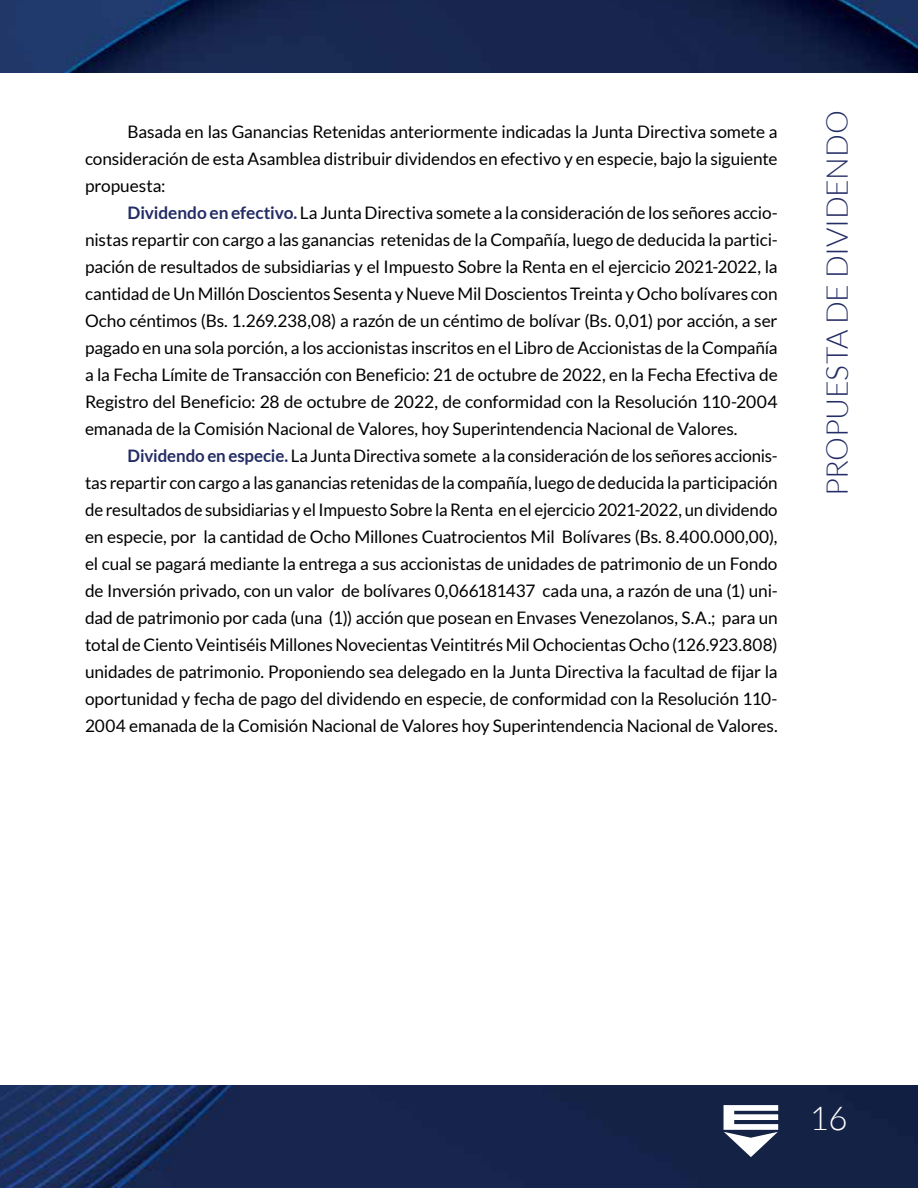
<style>
.page{position:relative;width:918px;height:1188px;background:#fff}
.page>*{position:absolute;margin:0;border:0;box-sizing:border-box;transform-origin:0 0}
.t1{font:300 33px "Lato";color:#fff}
.t2{font:300 30px "Lato";letter-spacing:-.01em;color:#232c64}
.t3{font:17.25px/27px "Lato";letter-spacing:-.01em;color:#000;text-align:justify}
.s1{font-weight:700;color:#232c64}
</style>
<div class="page">
<img style="left:0;top:1086px;width:918px;height:102px">
<img style="left:0;top:0;width:918px;height:72px">
<svg style="left:724px;top:1105px;width:54px;height:52px"></svg>
<p class="t3" style="left:85px;top:118px;width:694px;text-indent:43px">Basada en las Ganancias Retenidas anteriormente indicadas la Junta Directiva somete a consideración de esta Asamblea distribuir dividendos en efectivo y en especie, bajo la siguiente propuesta:</p>
<p class="t3" style="left:85px;top:199px;width:694px;text-indent:43px"><span class="s1">Dividendo en efectivo.</span> La Junta Directiva somete a la consideración de los señores accio&shy;nistas repartir con cargo a las ganancias retenidas de la Compañía, luego de deducida la partici&shy;pación de resultados de subsidiarias y el Impuesto Sobre la Renta en el ejercicio 2021-2022, la cantidad de Un Millón Doscientos Sesenta y Nueve Mil Doscientos Treinta y Ocho bolívares con Ocho céntimos (Bs. 1.269.238,08) a razón de un céntimo de bolívar (Bs. 0,01) por acción, a ser pagado en una sola porción, a los accionistas inscritos en el Libro de Accionistas de la Compañía a la Fecha Límite de Transacción con Beneficio: 21 de octubre de 2022, en la Fecha Efectiva de Registro del Beneficio: 28 de octubre de 2022, de conformidad con la Resolución 110-2004 emanada de la Comisión Nacional de Valores, hoy Superintendencia Nacional de Valores.</p>
<p class="t3" style="left:85px;top:442px;width:694px;text-indent:43px"><span class="s1">Dividendo en especie.</span> La Junta Directiva somete a la consideración de los señores accionis&shy;tas repartir con cargo a las ganancias retenidas de la compañía, luego de deducida la participación de resultados de subsidiarias y el Impuesto Sobre la Renta en el ejercicio 2021-2022, un dividendo en especie, por la cantidad de Ocho Millones Cuatrocientos Mil Bolívares (Bs. 8.400.000,00), el cual se pagará mediante la entrega a sus accionistas de unidades de patrimonio de un Fondo de Inversión privado, con un valor de bolívares 0,066181437 cada una, a razón de una (1) uni&shy;dad de patrimonio por cada (una (1)) acción que posean en Envases Venezolanos, S.A.; para un total de Ciento Veintiséis Millones Novecientas Veintitrés Mil Ochocientas Ocho (126.923.808) unidades de patrimonio. Proponiendo sea delegado en la Junta Directiva la facultad de fijar la oportunidad y fecha de pago del dividendo en especie, de conformidad con la Resolución 110- 2004 emanada de la Comisión Nacional de Valores hoy Superintendencia Nacional de Valores.</p>
<h2 class="t2" style="left:821px;top:496px;width:387px;rotate:-90deg">PROPUESTA DE DIVIDENDO</h2>
<h1 class="t1" style="left:809px;top:1100px;width:40px">16</h1>
</div>
